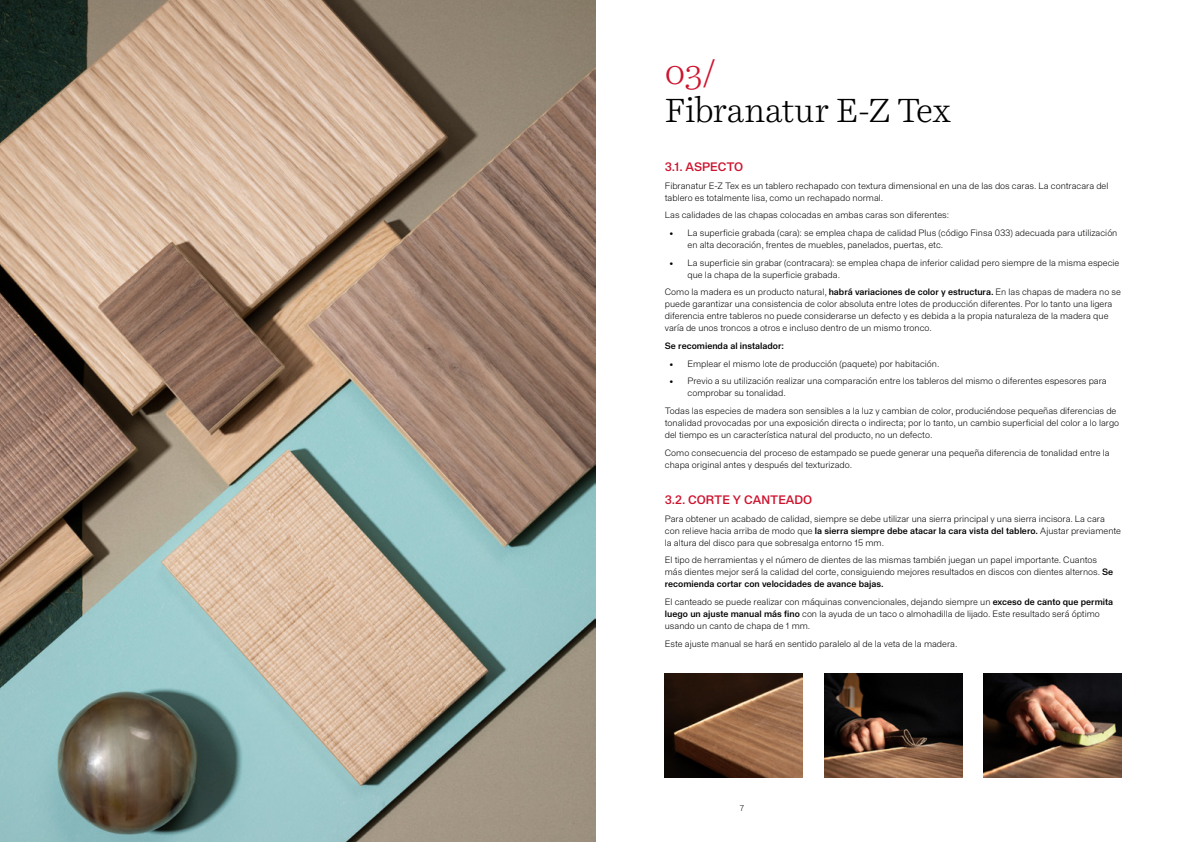
<style>
.page{position:relative;width:1191px;height:842px;background:#fff}
.page>*{position:absolute;margin:0;border:0;box-sizing:border-box;transform-origin:0 0}
.t1{font:300 34px "Harrietv 2 Text";letter-spacing:-.015em;color:#000}
.t2{font:300 34px "Harrietv 2 Text";color:#ce132e}
.t3{font:500 12px "Staff Grotesk";color:#ce132e}
.t4{font:300 9px/12px "Staff Grotesk";color:#000}
.t5{font:500 9px "Staff Grotesk";color:#000}
.t6{font:300 8px "Staff Grotesk";color:#000}
.s1{font-weight:500}
</style>
<div class="page">
<img style="left:0;top:0;width:595px;height:842px">
<img style="left:665px;top:674px;width:137px;height:103px">
<img style="left:824px;top:674px;width:138px;height:103px">
<img style="left:983px;top:674px;width:138px;height:103px">
<h1 class="t2" style="left:665px;top:49px;width:54px">03/</h1>
<h1 class="t1" style="left:665px;top:87px;width:287px">Fibranatur E-Z Tex</h1>
<h2 class="t3" style="left:665px;top:159px;width:80px">3.1. ASPECTO</h2>
<p class="t4" style="left:665px;top:179px;width:445px">Fibranatur E-Z Tex es un tablero rechapado con textura dimensional en una de las dos caras. La contracara del tablero es totalmente lisa, como un rechapado normal.</p>
<p class="t4" style="left:665px;top:209px;width:286px">Las calidades de las chapas colocadas en ambas caras son diferentes:</p>
<p class="t4" style="left:687px;top:227px;width:431px;text-indent:-18px">• La superficie grabada (cara): se emplea chapa de calidad Plus (código Finsa 033) adecuada para utilización en alta decoración, frentes de muebles, panelados, puertas, etc.</p>
<p class="t4" style="left:687px;top:256px;width:433px;text-indent:-18px">• La superficie sin grabar (contracara): se emplea chapa de inferior calidad pero siempre de la misma especie que la chapa de la superficie grabada.</p>
<p class="t4" style="left:665px;top:286px;width:457px">Como la madera es un producto natural, <span class="s1">habrá variaciones de color y estructura.</span> En las chapas de madera no se puede garantizar una consistencia de color absoluta entre lotes de producción diferentes. Por lo tanto una ligera diferencia entre tableros no puede considerarse un defecto y es debida a la propia naturaleza de la madera que varía de unos troncos a otros e incluso dentro de un mismo tronco.</p>
<p class="t5" style="left:665px;top:340px;width:121px">Se recomienda al instalador:</p>
<p class="t4" style="left:669px;top:357px;width:271px">• Emplear el mismo lote de producción (paquete) por habitación.</p>
<p class="t4" style="left:687px;top:375px;width:421px;text-indent:-18px">• Previo a su utilización realizar una comparación entre los tableros del mismo o diferentes espesores para comprobar su tonalidad.</p>
<p class="t4" style="left:665px;top:405px;width:456px">Todas las especies de madera son sensibles a la luz y cambian de color, produciéndose pequeñas diferencias de tonalidad provocadas por una exposición directa o indirecta; por lo tanto, un cambio superficial del color a lo largo del tiempo es un característica natural del producto, no un defecto.</p>
<p class="t4" style="left:665px;top:446px;width:446px">Como consecuencia del proceso de estampado se puede generar una pequeña diferencia de tonalidad entre la chapa original antes y después del texturizado.</p>
<h2 class="t3" style="left:665px;top:492px;width:149px">3.2. CORTE Y CANTEADO</h2>
<p class="t4" style="left:665px;top:512px;width:458px">Para obtener un acabado de calidad, siempre se debe utilizar una sierra principal y una sierra incisora. La cara con relieve hacia arriba de modo que <span class="s1">la sierra siempre debe atacar la cara vista del tablero.</span> Ajustar previamente la altura del disco para que sobresalga entorno 15 mm.</p>
<p class="t4" style="left:665px;top:554px;width:450px">El tipo de herramientas y el número de dientes de las mismas también juegan un papel importante. Cuantos más dientes mejor será la calidad del corte, consiguiendo mejores resultados en discos con dientes alternos. <span class="s1">Se recomienda cortar con velocidades de avance bajas.</span></p>
<p class="t4" style="left:665px;top:596px;width:450px">El canteado se puede realizar con máquinas convencionales, dejando siempre un <span class="s1">exceso de canto que permita luego un ajuste manual más fino</span> con la ayuda de un taco o almohadilla de lijado. Este resultado será óptimo usando un canto de chapa de 1 mm.</p>
<p class="t4" style="left:665px;top:637px;width:294px">Este ajuste manual se hará en sentido paralelo al de la veta de la madera.</p>
<p class="t6" style="left:739px;top:803px;width:6px">7</p>
</div>
